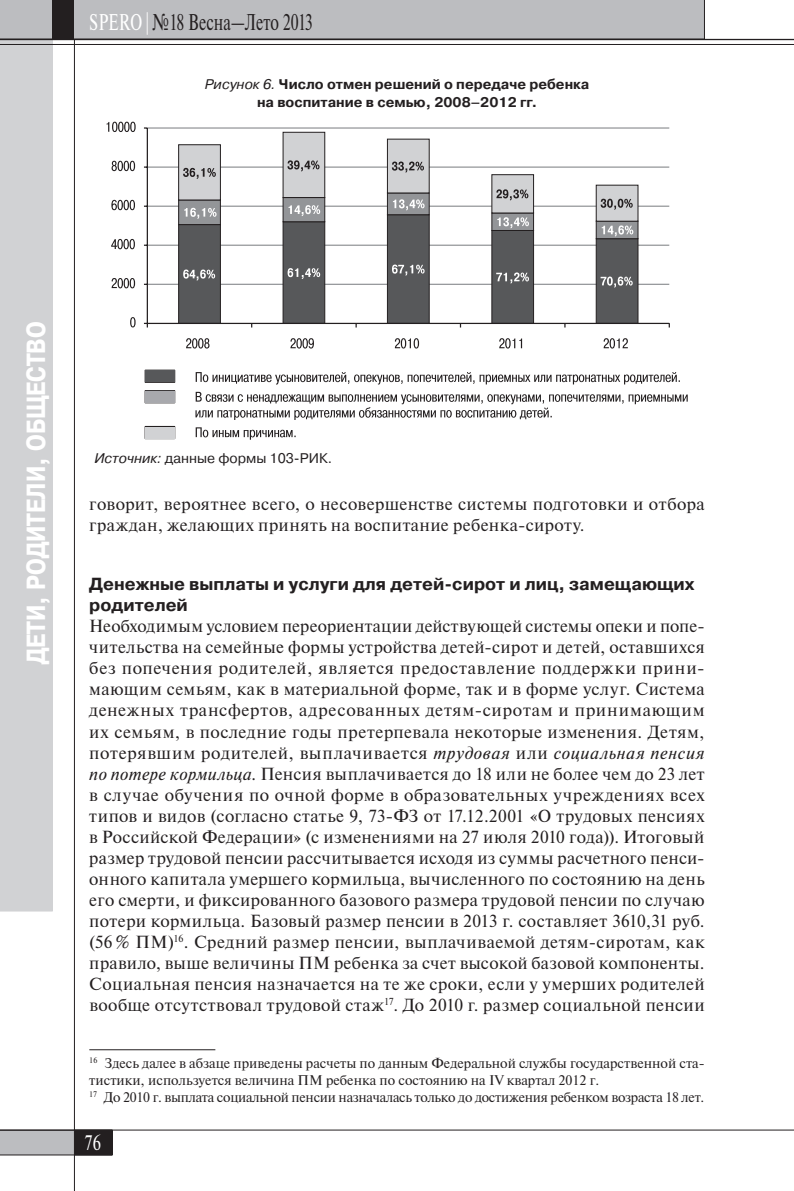
<style>
.page{position:relative;width:794px;height:1191px;background:#fff}
.page>*{position:absolute;margin:0;border:0;box-sizing:border-box;transform-origin:0 0}
.t1{font:700 26.25px "Pragmatica Cond C";color:#fff}
.t2{font:22.75px "Newton";color:#231f20;scale:.7 1}
.t3{font:21px "Newton";color:#fff;scale:.8 1}
.t4{font:17.5px/21px "Newton";letter-spacing:.025em;color:#231f20}
.t5{font:700 17.5px/21px "Pragmatica C";color:#231f20}
.t6{font:14px/16.8px "Newton";color:#231f20}
.t7{font:700 14px/17.5px "Pragmatica C";color:#231f20;text-align:center}
.t8{font:14px "Pragmatica C";color:#231f20}
.s1{color:#fff}
.s2{font-weight:400;font-style:italic}
.s3{font-style:italic}
</style>
<div class="page">
<div style="left:0;top:40px;width:52px;height:871px;background:#d1d2d4"></div>
<svg style="left:0;top:1130px;width:74px;height:25px;background:#b3b4b6"></svg>
<div style="left:75px;top:1130px;width:37px;height:25px;background:#231f20"></div>
<hr style="left:74px;top:0;width:1px;height:1191px;background:#231f20">
<hr style="left:0;top:1129px;width:794px;height:1px;background:#231f20">
<div style="left:0;top:0;width:704px;height:39px;background:#bcbdc0"></div>
<div style="left:52px;top:0;width:22px;height:39px;background:#231f20"></div>
<hr style="left:0;top:39px;width:794px;height:1px;background:#231f20">
<hr style="left:0;top:44px;width:794px;height:1px;background:#231f20">
<hr style="left:89px;top:1049px;width:126px;height:1px;background:#231f20">
<hr style="left:147px;top:284px;width:522px;height:1px;background:#939598">
<hr style="left:147px;top:245px;width:522px;height:1px;background:#939598">
<hr style="left:147px;top:206px;width:522px;height:1px;background:#939598">
<hr style="left:147px;top:166px;width:522px;height:2px;background:#939598">
<hr style="left:147px;top:127px;width:522px;height:2px;background:#939598">
<svg style="left:178px;top:239px;width:461px;height:84px"></svg>
<svg style="left:178px;top:131px;width:461px;height:58px"></svg>
<hr style="left:147px;top:128px;width:1px;height:195px;background:#231f20">
<hr style="left:147px;top:323px;width:522px;height:1px;background:#231f20">
<svg style="left:183px;top:269px;width:32px;height:11px"></svg>
<svg style="left:287px;top:268px;width:33px;height:11px"></svg>
<svg style="left:392px;top:264px;width:32px;height:12px"></svg>
<svg style="left:496px;top:272px;width:33px;height:11px"></svg>
<svg style="left:600px;top:276px;width:32px;height:11px"></svg>
<svg style="left:183px;top:168px;width:33px;height:11px"></svg>
<svg style="left:287px;top:160px;width:32px;height:11px"></svg>
<svg style="left:392px;top:161px;width:32px;height:12px"></svg>
<svg style="left:178px;top:189px;width:461px;height:50px"></svg>
<svg style="left:130px;top:317px;width:6px;height:10px"></svg>
<svg style="left:112px;top:278px;width:23px;height:10px"></svg>
<svg style="left:111px;top:239px;width:24px;height:10px"></svg>
<svg style="left:111px;top:200px;width:24px;height:10px"></svg>
<svg style="left:112px;top:161px;width:23px;height:10px"></svg>
<svg style="left:106px;top:122px;width:30px;height:10px"></svg>
<svg style="left:186px;top:338px;width:23px;height:10px"></svg>
<svg style="left:290px;top:338px;width:24px;height:10px"></svg>
<svg style="left:395px;top:338px;width:24px;height:10px"></svg>
<svg style="left:499px;top:338px;width:23px;height:10px"></svg>
<svg style="left:603px;top:338px;width:25px;height:10px"></svg>
<div style="left:145px;top:369px;width:30px;height:14px;border:1px solid #231f20"></div>
<div style="left:145px;top:370px;width:30px;height:12px;background:#57585a"></div>
<div style="left:145px;top:390px;width:30px;height:13px;border:1px solid #231f20"></div>
<div style="left:145px;top:391px;width:30px;height:12px;background:#a8a9ad"></div>
<svg style="left:196px;top:372px;width:484px;height:12px"></svg>
<svg style="left:195px;top:392px;width:492px;height:28px"></svg>
<svg style="left:196px;top:427px;width:100px;height:13px"></svg>
<div style="left:145px;top:426px;width:30px;height:12px;background:#d1d2d4"></div>
<h2 class="t2" style="left:89px;top:6px;width:321px"><span class="s1">SPERO |</span> №18 Весна—Лето 2013</h2>
<p class="t7" style="left:205px;top:76px;width:386px"><span class="s2">Рисунок 6.</span> Число отмен решений о передаче ребенка на воспитание в семью, 2008–2012 гг.</p>
<h1 class="t1" style="left:21px;top:664px;width:344px;rotate:-90deg">ДЕТИ, РОДИТЕЛИ, ОБЩЕСТВО</h1>
<p class="t8" style="left:94px;top:450px;width:239px"><span class="s3">Источник:</span> данные формы 103-РИК.</p>
<p class="t4" style="left:89px;top:493px;width:617px">говорит, вероятнее всего, о несовершенстве системы подготовки и отбора граждан, желающих принять на воспитание ребенка-сироту.</p>
<p class="t5" style="left:89px;top:574px;width:607px">Денежные выплаты и услуги для детей-сирот и лиц, замещающих родителей</p>
<p class="t4" style="left:89px;top:615px;width:617px;text-align:justify">Необходимым условием переориентации действующей системы опеки и попе&shy;чительства на семейные формы устройства детей-сирот и детей, оставшихся без попечения родителей, является предоставление поддержки прини&shy;мающим семьям, как в материальной форме, так и в форме услуг. Система денежных трансфертов, адресованных детям-сиротам и принимающим их семьям, в последние годы претерпевала некоторые изменения. Детям, потерявшим родителей, выплачивается <span class="s3">трудовая</span> или <span class="s3">социальная пенсия по потере кормильца.</span> Пенсия выплачивается до 18 или не более чем до 23 лет в случае обучения по очной форме в образовательных учреждениях всех типов и видов (согласно статье 9, 73‑ФЗ от 17.12.2001 «О трудовых пенсиях в Российской Федерации» (с изменениями на 27 июля 2010 года)). Итоговый размер трудовой пенсии рассчитывается исходя из суммы расчетного пенси&shy;онного капитала умершего кормильца, вычисленного по состоянию на день его смерти, и фиксированного базового размера трудовой пенсии по случаю потери кормильца. Базовый размер пенсии в 2013 г. составляет 3610,31 руб. (56 % ПМ)<sup>16</sup>. Средний размер пенсии, выплачиваемой детям-сиротам, как правило, выше величины ПМ ребенка за счет высокой базовой компоненты.<br>Социальная пенсия назначается на те же сроки, если у умерших родителей вообще отсутствовал трудовой стаж<sup>17</sup>. До 2010 г. размер социальной пенсии</p>
<p class="t6" style="left:89px;top:1054px;width:617px"><sup>16</sup> Здесь далее в абзаце приведены расчеты по данным Федеральной службы государственной ста&shy;тистики, используется величина ПМ ребенка по состоянию на IV квартал 2012 г.<br><sup>17</sup> До 2010 г. выплата социальной пенсии назначалась только до достижения ребенком возраста 18 лет.</p>
<p class="t3" style="left:84px;top:1127px;width:23px">76</p>
</div>
